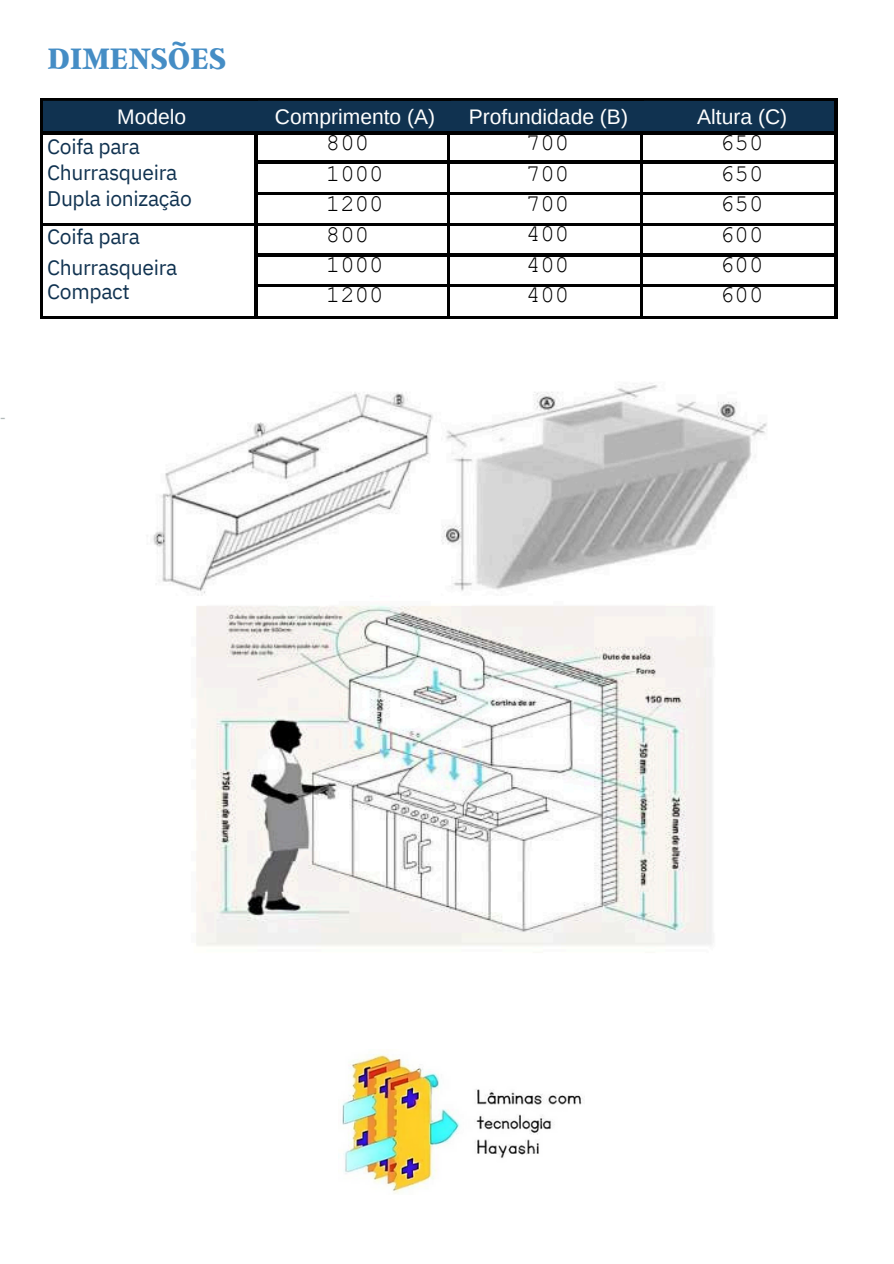
<style>
.page{position:relative;width:894px;height:1264px;background:#fff}
.page>*{position:absolute;margin:0;border:0;box-sizing:border-box;transform-origin:0 0}
.t1{font:700 33px "Argent CF";color:#458dc5}
.t2{font:24px/30.3px "Courier New";color:#000;text-align:justify}
.t3{font:21px/25.8px "IBM Plex Sans";letter-spacing:-.015em;color:#103250}
.t4{font:21px "Arimo";color:#fff}
.t5{font:16.5px "Arimo";color:#b3baba}
</style>
<div class="page">
<div style="left:42px;top:100px;width:214px;height:32px;background:#103250"></div>
<div style="left:256px;top:100px;width:193px;height:32px;background:#103250"></div>
<div style="left:449px;top:100px;width:192px;height:32px;background:#103250"></div>
<div style="left:641px;top:100px;width:193px;height:32px;background:#103250"></div>
<hr style="left:42px;top:98px;width:214px;height:2px;background:#000">
<hr style="left:258px;top:98px;width:191px;height:2px;background:#000">
<hr style="left:451px;top:98px;width:190px;height:2px;background:#000">
<hr style="left:643px;top:98px;width:191px;height:2px;background:#000">
<hr style="left:40px;top:100px;width:2px;height:32px;background:#000">
<hr style="left:834px;top:100px;width:3px;height:32px;background:#000">
<hr style="left:42px;top:132px;width:212px;height:3px;background:#000">
<svg style="left:254px;top:132px;width:7px;height:4px"></svg>
<hr style="left:261px;top:132px;width:186px;height:3px;background:#000">
<svg style="left:447px;top:132px;width:6px;height:3px"></svg>
<hr style="left:453px;top:132px;width:187px;height:3px;background:#000">
<svg style="left:640px;top:132px;width:6px;height:4px"></svg>
<hr style="left:646px;top:132px;width:188px;height:3px;background:#000">
<hr style="left:40px;top:135px;width:2px;height:26px;background:#000">
<hr style="left:254px;top:135px;width:3px;height:26px;background:#000">
<hr style="left:447px;top:135px;width:3px;height:26px;background:#000">
<hr style="left:640px;top:135px;width:2px;height:26px;background:#000">
<hr style="left:834px;top:135px;width:3px;height:26px;background:#000">
<hr style="left:257px;top:161px;width:190px;height:3px;background:#000">
<svg style="left:447px;top:161px;width:4px;height:3px"></svg>
<hr style="left:451px;top:161px;width:189px;height:3px;background:#000">
<hr style="left:643px;top:161px;width:191px;height:3px;background:#000">
<hr style="left:40px;top:164px;width:2px;height:28px;background:#000">
<hr style="left:254px;top:164px;width:3px;height:28px;background:#000">
<hr style="left:447px;top:164px;width:3px;height:28px;background:#000">
<hr style="left:640px;top:164px;width:2px;height:28px;background:#000">
<hr style="left:834px;top:164px;width:3px;height:28px;background:#000">
<hr style="left:257px;top:192px;width:190px;height:3px;background:#000">
<hr style="left:450px;top:192px;width:190px;height:3px;background:#000">
<hr style="left:642px;top:192px;width:192px;height:3px;background:#000">
<hr style="left:40px;top:195px;width:2px;height:29px;background:#000">
<hr style="left:254px;top:195px;width:3px;height:29px;background:#000">
<hr style="left:447px;top:195px;width:3px;height:29px;background:#000">
<hr style="left:640px;top:195px;width:2px;height:29px;background:#000">
<hr style="left:834px;top:195px;width:3px;height:29px;background:#000">
<hr style="left:42px;top:224px;width:212px;height:2px;background:#000">
<hr style="left:257px;top:224px;width:190px;height:2px;background:#000">
<hr style="left:450px;top:224px;width:190px;height:2px;background:#000">
<hr style="left:642px;top:224px;width:192px;height:2px;background:#000">
<hr style="left:40px;top:226px;width:2px;height:27px;background:#000">
<hr style="left:254px;top:226px;width:3px;height:27px;background:#000">
<hr style="left:447px;top:226px;width:3px;height:27px;background:#000">
<hr style="left:640px;top:226px;width:2px;height:27px;background:#000">
<hr style="left:834px;top:226px;width:3px;height:27px;background:#000">
<svg style="left:254px;top:253px;width:3px;height:4px"></svg>
<hr style="left:257px;top:253px;width:190px;height:4px;background:#000">
<svg style="left:447px;top:253px;width:4px;height:4px"></svg>
<hr style="left:451px;top:253px;width:189px;height:4px;background:#000">
<svg style="left:640px;top:253px;width:3px;height:5px"></svg>
<hr style="left:643px;top:253px;width:191px;height:4px;background:#000">
<svg style="left:834px;top:253px;width:3px;height:4px"></svg>
<hr style="left:40px;top:257px;width:2px;height:28px;background:#000">
<hr style="left:254px;top:257px;width:3px;height:28px;background:#000">
<hr style="left:447px;top:257px;width:3px;height:28px;background:#000">
<hr style="left:640px;top:257px;width:2px;height:28px;background:#000">
<hr style="left:834px;top:257px;width:3px;height:28px;background:#000">
<hr style="left:257px;top:285px;width:190px;height:2px;background:#000">
<hr style="left:450px;top:285px;width:190px;height:2px;background:#000">
<hr style="left:642px;top:285px;width:192px;height:2px;background:#000">
<hr style="left:40px;top:287px;width:2px;height:29px;background:#000">
<hr style="left:42px;top:316px;width:212px;height:2px;background:#000">
<hr style="left:254px;top:287px;width:3px;height:29px;background:#000">
<hr style="left:256px;top:316px;width:191px;height:2px;background:#000">
<hr style="left:447px;top:287px;width:3px;height:29px;background:#000">
<hr style="left:450px;top:316px;width:190px;height:2px;background:#000">
<hr style="left:640px;top:287px;width:2px;height:29px;background:#000">
<hr style="left:642px;top:316px;width:192px;height:2px;background:#000">
<hr style="left:834px;top:287px;width:3px;height:29px;background:#000">
<img style="left:153px;top:383px;width:614px;height:563px">
<img style="left:342px;top:1054px;width:241px;height:139px">
<p class="t1" style="left:47px;top:37px;width:180px">DIMENSÕES</p>
<p class="t4" style="left:117px;top:105px;width:71px">Modelo</p>
<p class="t4" style="left:275px;top:105px;width:162px">Comprimento (A)</p>
<p class="t4" style="left:468px;top:105px;width:161px">Profundidade (B)</p>
<p class="t4" style="left:697px;top:105px;width:92px">Altura (C)</p>
<p class="t3" style="left:47px;top:133px;width:146px">Coifa para<br>Churrasqueira<br>Dupla ionização</p>
<p class="t3" style="left:47px;top:223px;width:94px">Coifa para</p>
<p class="t3" style="left:47px;top:254px;width:132px">Churrasqueira</p>
<h2 class="t3" style="left:47px;top:278px;width:84px">Compact</h2>
<h2 class="t2" style="left:326px;top:129px;width:59px;text-align:left">800<br>1000<br>1200<br>800<br>1000<br>1200</h2>
<p class="t2" style="left:526px;top:129px;width:45px">700<br>700<br>700<br>400<br>400<br>400</p>
<h2 class="t2" style="left:720px;top:129px;width:45px">650<br>650<br>650<br>600<br>600<br>600</h2>
<p class="t5" style="left:0;top:408px;width:7px">-</p>
</div>
